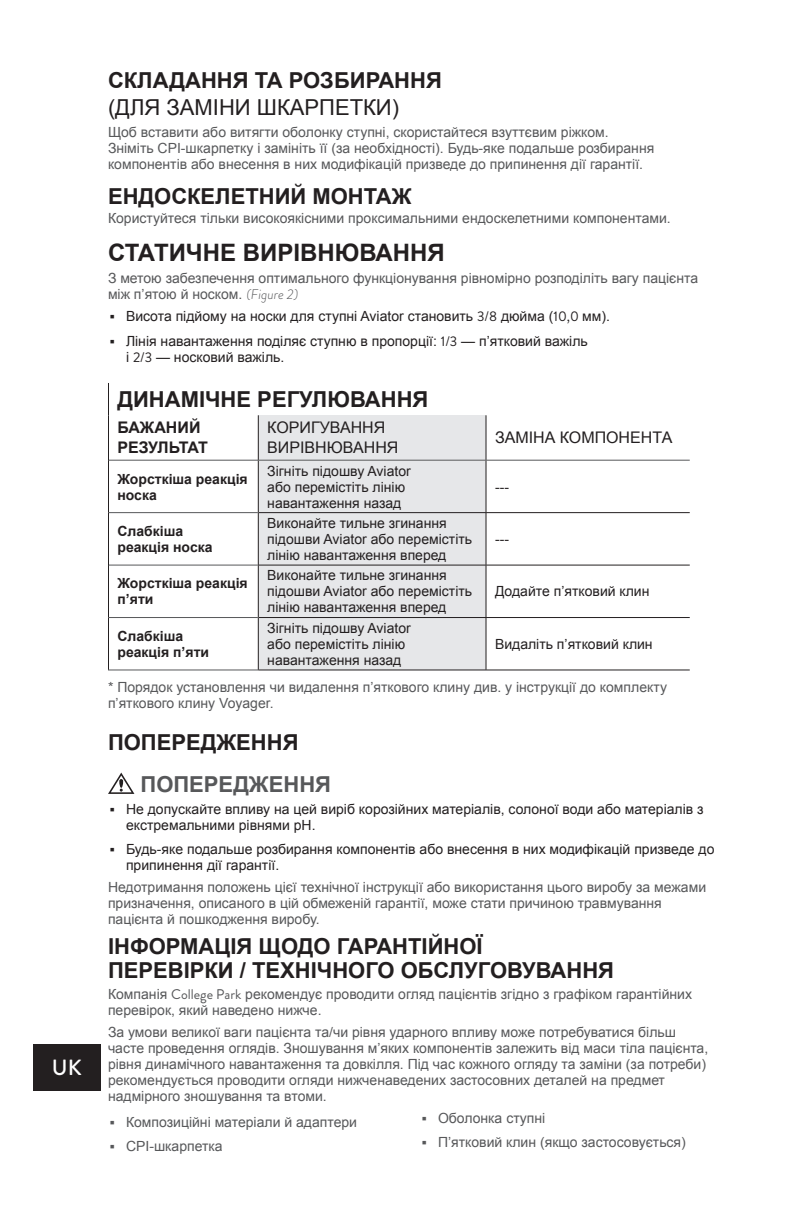
<style>
.page{position:relative;width:792px;height:1224px;background:#fff}
.page>*{position:absolute;margin:0;border:0;box-sizing:border-box;transform-origin:0 0}
.Body{font:700 24px "Arial";color:#231f20}
.t1{font:700 22px/24px "Arial";color:#231f20}
.t2{font:22px "Arial";color:#231f20}
.t3{font:700 22px "Arial";color:#57585a}
.t4{font:500 22px "Brandon Grotesque";color:#fff}
.t5{font:16px/20px "Arial";color:#231f20}
.Chart{font:700 16px/20px "Arial";color:#231f20}
.Body-2{font:14px/16px "Arial";color:#57585a}
.t6{font:14px/16px "Arial";color:#231f20}
.Chart-2{font:700 14px/16px "Arial";color:#231f20}
.s1{font-family:"Brandon Grotesque";font-weight:300;font-style:italic}
.s2{font-family:"Andale Mono"}
.s3{font-family:"Brandon Grotesque"}
</style>
<div class="page">
<div style="left:33px;top:1044px;width:68px;height:47px;background:#231f20"></div>
<svg style="left:109px;top:415px;width:581px;height:255px"></svg>
<div style="left:259px;top:461px;width:227px;height:209px;background:#e6e7e9"></div>
<hr style="left:109px;top:512px;width:149px;height:1px;background:#57585a">
<hr style="left:109px;top:565px;width:149px;height:1px;background:#57585a">
<hr style="left:109px;top:617px;width:149px;height:1px;background:#57585a">
<hr style="left:109px;top:460px;width:149px;height:1px;background:#57585a">
<hr style="left:108px;top:670px;width:150px;height:1px;background:#57585a">
<hr style="left:108px;top:383px;width:1px;height:32px;background:#231f20">
<hr style="left:108px;top:415px;width:1px;height:45px;background:#231f20">
<hr style="left:258px;top:415px;width:1px;height:45px;background:#231f20">
<hr style="left:486px;top:415px;width:1px;height:45px;background:#231f20">
<hr style="left:108px;top:460px;width:1px;height:53px;background:#231f20">
<hr style="left:258px;top:460px;width:1px;height:53px;background:#231f20">
<hr style="left:486px;top:460px;width:1px;height:52px;background:#231f20">
<hr style="left:108px;top:513px;width:1px;height:52px;background:#231f20">
<hr style="left:258px;top:513px;width:1px;height:52px;background:#231f20">
<hr style="left:486px;top:513px;width:1px;height:52px;background:#231f20">
<hr style="left:108px;top:565px;width:1px;height:53px;background:#231f20">
<hr style="left:258px;top:565px;width:1px;height:53px;background:#231f20">
<hr style="left:486px;top:565px;width:1px;height:52px;background:#231f20">
<hr style="left:108px;top:618px;width:1px;height:52px;background:#231f20">
<hr style="left:258px;top:618px;width:1px;height:52px;background:#231f20">
<hr style="left:486px;top:618px;width:1px;height:52px;background:#231f20">
<hr style="left:258px;top:460px;width:228px;height:1px;background:#57585a">
<hr style="left:486px;top:460px;width:204px;height:1px;background:#57585a">
<hr style="left:259px;top:512px;width:227px;height:1px;background:#231f20">
<hr style="left:486px;top:512px;width:204px;height:1px;background:#231f20">
<hr style="left:259px;top:565px;width:227px;height:1px;background:#231f20">
<hr style="left:486px;top:565px;width:204px;height:1px;background:#231f20">
<hr style="left:259px;top:617px;width:227px;height:1px;background:#231f20">
<hr style="left:486px;top:617px;width:204px;height:1px;background:#231f20">
<hr style="left:258px;top:670px;width:228px;height:1px;background:#231f20">
<hr style="left:486px;top:670px;width:204px;height:1px;background:#231f20">
<svg style="left:108px;top:773px;width:26px;height:21px"></svg>
<h2 class="t4" style="left:52px;top:1052px;width:31px">UK</h2>
<p class="t1" style="left:108px;top:69px;width:335px">СКЛАДАННЯ ТА РОЗБИРАННЯ</p>
<p class="t2" style="left:108px;top:93px;width:290px">(ДЛЯ ЗАМІНИ ШКАРПЕТКИ)</p>
<p class="Body-2" style="left:108px;top:124px;width:548px">Щоб вставити або витягти оболонку ступні, скористайтеся взуттєвим ріжком.<br>Зніміть CPI-шкарпетку і замініть її (за необхідності). Будь-яке подальше розбирання компонентів або внесення в них модифікацій призведе до припинення дії гарантії.</p>
<p class="t1" style="left:108px;top:185px;width:305px">ЕНДОСКЕЛЕТНИЙ МОНТАЖ</p>
<p class="Body-2" style="left:108px;top:210px;width:564px">Користуйтеся тільки високоякісними проксимальними ендоскелетними компонентами.</p>
<p class="Body" style="left:108px;top:237px;width:338px">СТАТИЧНЕ ВИРІВНЮВАННЯ</p>
<p class="Body-2" style="left:108px;top:270px;width:592px">З метою забезпечення оптимального функціонування рівномірно розподіліть вагу пацієнта між п’ятою й носком. <span class="s1">(Figure 2)</span></p>
<p class="t6" style="left:108px;top:308px;width:503px"><span class="s2">▪</span> Висота підйому на носки для ступні Aviator становить <span class="s3">3/8</span> дюйма (<span class="s3">10,0</span> мм).</p>
<p class="t6" style="left:126px;top:333px;width:463px;text-indent:-18px"><span class="s2">▪</span> Лінія навантаження поділяє ступню в пропорції: <span class="s3">1/3</span> — п’ятковий важіль і <span class="s3">2/3</span> — носковий важіль.</p>
<p class="t1" style="left:118px;top:388px;width:312px">ДИНАМІЧНЕ РЕГУЛЮВАННЯ</p>
<p class="Chart" style="left:118px;top:418px;width:92px">БАЖАНИЙ<br>РЕЗУЛЬТАТ</p>
<p class="t5" style="left:267px;top:418px;width:133px">КОРИГУВАННЯ<br>ВИРІВНЮВАННЯ</p>
<p class="t5" style="left:495px;top:428px;width:179px">ЗАМІНА КОМПОНЕНТА</p>
<p class="Chart-2" style="left:118px;top:471px;width:132px">Жорсткіша реакція носка</p>
<p class="t6" style="left:267px;top:463px;width:145px">Зігніть підошву Aviator або перемістіть лінію навантаження назад</p>
<p class="t6" style="left:495px;top:479px;width:15px">---</p>
<p class="Chart-2" style="left:118px;top:524px;width:97px">Слабкіша реакція носка</p>
<p class="t6" style="left:267px;top:515px;width:206px">Виконайте тильне згинання підошви Aviator або перемістіть лінію навантаження вперед</p>
<p class="Chart-2" style="left:118px;top:576px;width:132px">Жорсткіша реакція п’яти</p>
<p class="t6" style="left:267px;top:568px;width:206px">Виконайте тильне згинання підошви Aviator або перемістіть лінію навантаження вперед</p>
<p class="t6" style="left:495px;top:531px;width:15px">---</p>
<p class="t6" style="left:495px;top:584px;width:156px">Додайте п’ятковий клин</p>
<p class="Chart-2" style="left:118px;top:628px;width:93px">Слабкіша реакція п’яти</p>
<p class="t6" style="left:267px;top:620px;width:145px">Зігніть підошву Aviator або перемістіть лінію навантаження назад</p>
<p class="t6" style="left:495px;top:636px;width:159px">Видаліть п’ятковий клин</p>
<p class="Body-2" style="left:108px;top:679px;width:561px">* Порядок установлення чи видалення п’яткового клину див. у інструкції до комплекту п’яткового клину Voyager.</p>
<p class="t1" style="left:108px;top:731px;width:192px">ПОПЕРЕДЖЕННЯ</p>
<p class="t3" style="left:141px;top:770px;width:192px">ПОПЕРЕДЖЕННЯ</p>
<p class="t6" style="left:126px;top:802px;width:579px;text-indent:-18px"><span class="s2">▪</span> Не допускайте впливу на цей виріб корозійних матеріалів, солоної води або матеріалів з екстремальними рівнями pH.</p>
<p class="t6" style="left:126px;top:841px;width:590px;text-indent:-18px"><span class="s2">▪</span> Будь-яке подальше розбирання компонентів або внесення в них модифікацій призведе до припинення дії гарантії.</p>
<p class="Body-2" style="left:108px;top:879px;width:600px">Недотримання положень цієї технічної інструкції або використання цього виробу за межами призначення, описаного в цій обмеженій гарантії, може стати причиною травмування пацієнта й пошкодження виробу.</p>
<p class="t1" style="left:108px;top:935px;width:508px">ІНФОРМАЦІЯ ЩОДО ГАРАНТІЙНОЇ<br>ПЕРЕВІРКИ / ТЕХНІЧНОГО ОБСЛУГОВУВАННЯ</p>
<p class="Body-2" style="left:108px;top:987px;width:586px">Компанія <span class="s3">College Park</span> рекомендує проводити огляд пацієнтів згідно з графіком гарантійних перевірок, який наведено нижче.</p>
<p class="Body-2" style="left:108px;top:1024px;width:602px">За умови великої ваги пацієнта та/чи рівня ударного впливу може потребуватися більш часте проведення оглядів. Зношування м’яких компонентів залежить від маси тіла пацієнта, рівня динамічного навантаження та довкілля. Під час кожного огляду та заміни (за потреби) рекомендується проводити огляди нижченаведених застосовних деталей на предмет надмірного зношування та втоми.</p>
<p class="Body-2" style="left:108px;top:1115px;width:251px"><span class="s2">▪</span> Композиційні матеріали й адаптери</p>
<p class="Body-2" style="left:108px;top:1138px;width:116px"><span class="s2">▪</span> CPI-шкарпетка</p>
<p class="Body-2" style="left:420px;top:1111px;width:127px"><span class="s2">▪</span> Оболонка ступні</p>
<p class="Body-2" style="left:420px;top:1134px;width:266px"><span class="s2">▪</span> П’ятковий клин (якщо застосовується)</p>
</div>
